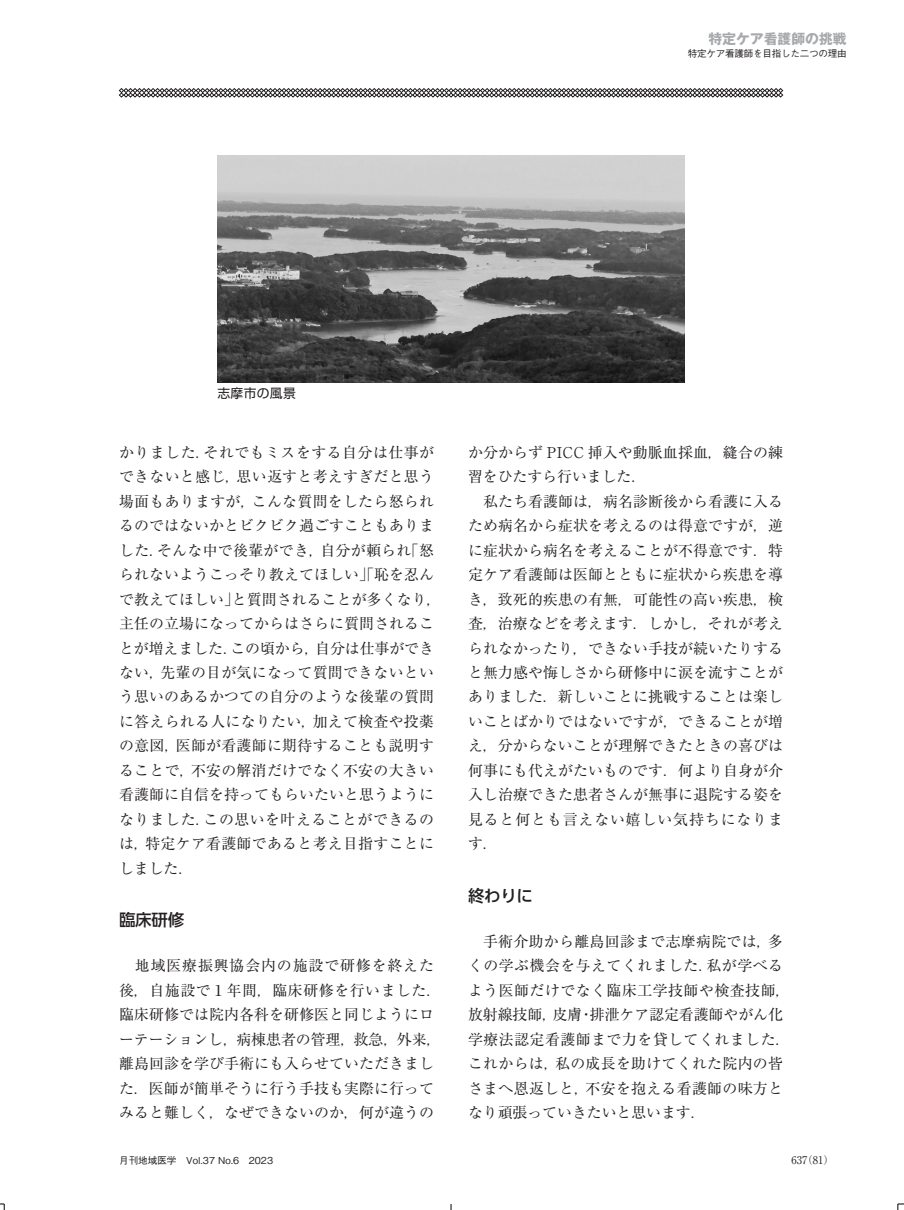
<style>
.page{position:relative;width:904px;height:1210px;background:#fff}
.page>*{position:absolute;margin:0;border:0;box-sizing:border-box;transform-origin:0 0}
.t1{font:500 16.5px "UD Shin Go Pro";letter-spacing:-.02em;color:#231f20}
.t2{font:14.85px/24.5px "Ryumin Pro";letter-spacing:.01em;color:#231f20}
.t3{font:700 13.8px "Gothic MB101 Pr 6 N";color:#a8a9ad}
.t4{font:12.75px "Shin Go Pro";letter-spacing:.03em;color:#231f20}
.t5{font:10.65px "Ryumin Pr 6 N";color:#231f20}
.t6{font:500 9.6px "Gothic BBB Pr 6 N";color:#231f20}
.t7{font:500 9.6px "Gothic BBB Pro";letter-spacing:-.025em;color:#231f20}
</style>
<div class="page">
<svg style="left:119px;top:88px;width:664px;height:10px"></svg>
<img style="left:217px;top:155px;width:467px;height:227px">
<svg style="left:0;top:1203px;width:5px;height:7px"></svg>
<svg style="left:897px;top:1203px;width:7px;height:7px"></svg>
<svg style="left:450px;top:1204px;width:2px;height:6px"></svg>
<p class="t3" style="left:708px;top:27px;width:140px">特定ケア看護師の挑戦</p>
<p class="t7" style="left:687px;top:46px;width:160px">特定ケア看護師を目指した二つの理由</p>
<p class="t4" style="left:217px;top:382px;width:80px">志摩市の風景</p>
<p class="t2" style="left:119px;top:439px;width:324px">かりました．それでもミスをする自分は仕事ができないと感じ，思い返すと考えすぎだと思う場面もありますが，こんな質問をしたら怒られるのではないかとビクビク過ごすこともありました．そんな中で後輩ができ，自分が頼られ「怒られないようこっそり教えてほしい」「恥を忍んで教えてほしい」と質問されることが多くなり，主任の立場になってからはさらに質問されることが増えました．この頃から，自分は仕事ができない，先輩の目が気になって質問できないという思いのあるかつての自分のような後輩の質問に答えられる人になりたい，加えて検査や投薬の意図，医師が看護師に期待することも説明することで，不安の解消だけでなく不安の大きい看護師に自信を持ってもらいたいと思うようになりました．この思いを叶えることができるのは，特定ケア看護師であると考え目指すことにしました．</p>
<p class="t1" style="left:119px;top:906px;width:67px">臨床研修</p>
<p class="t2" style="left:119px;top:952px;width:324px">　地域医療振興協会内の施設で研修を終えた後，自施設で１年間，臨床研修を行いました．臨床研修では院内各科を研修医と同じようにローテーションし，病棟患者の管理，救急，外来，離島回診を学び手術にも入らせていただきました．医師が簡単そうに行う手技も実際に行ってみると難しく，なぜできないのか，何が違うの</p>
<p class="t2" style="left:468px;top:439px;width:316px">か分からず PICC 挿入や動脈血採血，縫合の練習をひたすら行いました．<br>　私たち看護師は，病名診断後から看護に入るため病名から症状を考えるのは得意ですが，逆に症状から病名を考えることが不得意です．特定ケア看護師は医師とともに症状から疾患を導き，致死的疾患の有無，可能性の高い疾患，検査，治療などを考えます．しかし，それが考えられなかったり，できない手技が続いたりすると無力感や悔しさから研修中に涙を流すことがありました．新しいことに挑戦することは楽しいことばかりではないですが，できることが増え，分からないことが理解できたときの喜びは何事にも代えがたいものです．何より自身が介入し治療できた患者さんが無事に退院する姿を見ると何とも言えない嬉しい気持ちになります．</p>
<p class="t1" style="left:468px;top:882px;width:67px">終わりに</p>
<p class="t2" style="left:468px;top:928px;width:324px;text-indent:15px">手術介助から離島回診まで志摩病院では，多くの学ぶ機会を与えてくれました．私が学べるよう医師だけでなく臨床工学技師や検査技師，放射線技師，皮膚・排泄ケア認定看護師やがん化学療法認定看護師まで力を貸してくれました．これからは，私の成長を助けてくれた院内の皆さまへ恩返しと，不安を抱える看護師の味方となり頑張っていきたいと思います．</p>
<p class="t6" style="left:119px;top:1152px;width:155px">月刊地域医学　Vol.37 No.6　2023</p>
<p class="t5" style="left:791px;top:1152px;width:44px">637（81）</p>
</div>
